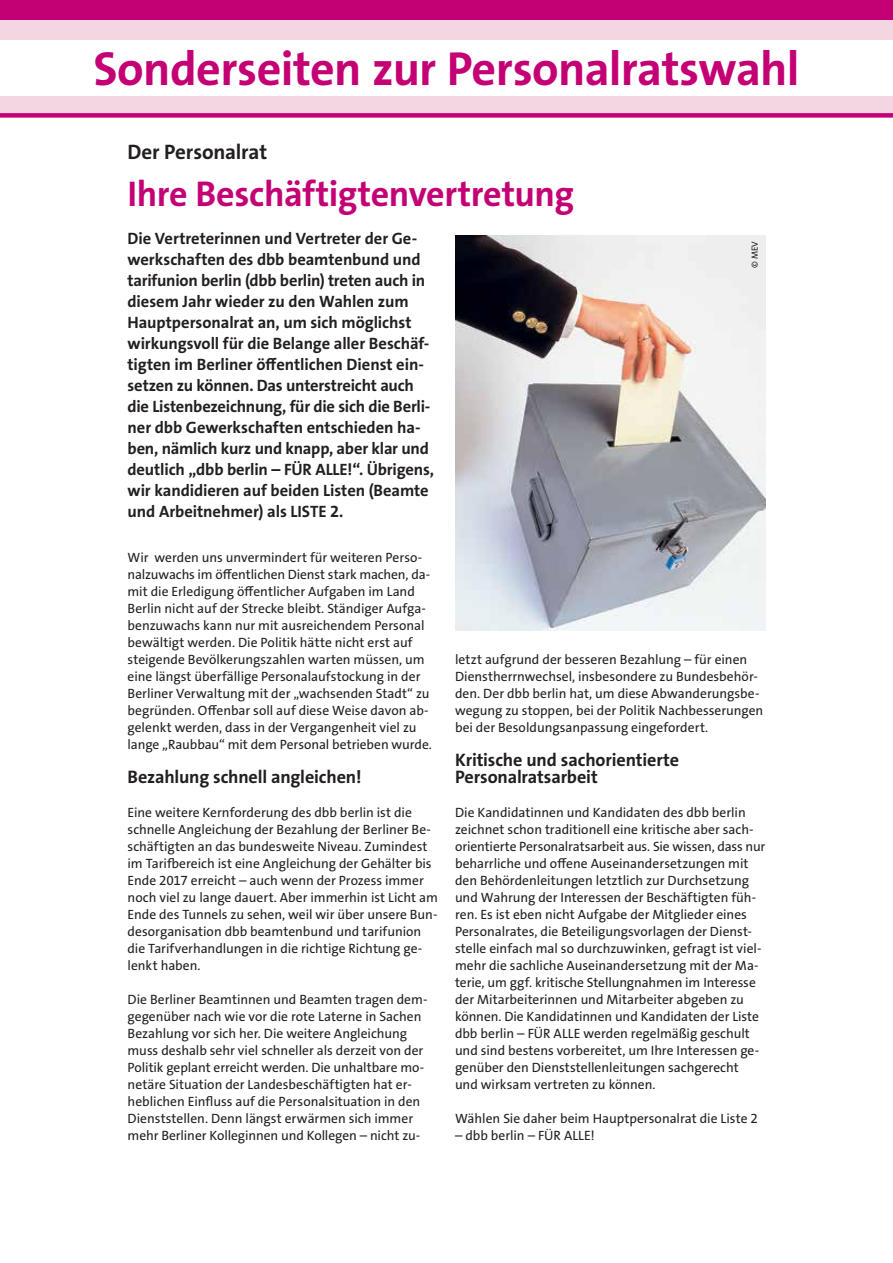
<style>
.page{position:relative;width:893px;height:1263px;background:#fff}
.page>*{position:absolute;margin:0;border:0;box-sizing:border-box;transform-origin:0 0}
.t1{font:700 48px "The Sans Os F";letter-spacing:-.01em;color:#c40075}
.t2{font:700 36px "The Sans Os F";letter-spacing:-.015em;color:#c40075}
.t3{font:700 21px "The Sans Os F";letter-spacing:-.005em;color:#231f20}
.t4{font:700 18.15px/17px "The Sans Os F";letter-spacing:-.01em;color:#231f20}
.t5{font:700 16.5px/21px "The Sans Os F";letter-spacing:-.01em;color:#231f20}
.t6{font:13.5px/17px "The Sans Os F";color:#231f20}
.t7{font:9px "The Sans Os F";color:#231f20}
</style>
<div class="page">
<div style="left:0;top:0;width:893px;height:115px;background:#f2d7e3"></div>
<div style="left:0;top:0;width:893px;height:20px;background:#c40075"></div>
<div style="left:0;top:40px;width:893px;height:56px;background:#fff"></div>
<div style="left:0;top:113px;width:893px;height:5px;background:#c40075"></div>
<img style="left:455px;top:235px;width:310px;height:395px">
<h1 class="t1" style="left:93px;top:38px;width:708px">Sonderseiten zur Personalratswahl</h1>
<h3 class="t3" style="left:128px;top:138px;width:141px">Der Personalrat</h3>
<h2 class="t2" style="left:128px;top:171px;width:448px">Ihre Beschäftigtenvertretung</h2>
<p class="t5" style="left:128px;top:228px;width:308px">Die Vertreterinnen und Vertreter der Ge&shy;werkschaften des dbb beamtenbund und tarifunion berlin (dbb berlin) treten auch in diesem Jahr wieder zu den Wahlen zum Hauptpersonalrat an, um sich möglichst wirkungsvoll für die Belange aller Beschäf&shy;tigten im Berliner öffentlichen Dienst ein&shy;setzen zu können. Das unterstreicht auch die Listenbezeichnung, für die sich die Berli&shy;ner dbb Gewerkschaften entschieden ha&shy;ben, nämlich kurz und knapp, aber klar und deutlich „dbb berlin – FÜR ALLE!“. Übrigens, wir kandidieren auf beiden Listen (Beamte und Arbeitnehmer) als LISTE 2.</p>
<p class="t6" style="left:128px;top:549px;width:306px">Wir werden uns unvermindert für weiteren Perso&shy;nalzuwachs im öffentlichen Dienst stark machen, da&shy;mit die Erledigung öffentlicher Aufgaben im Land Berlin nicht auf der Strecke bleibt. Ständiger Aufga&shy;benzuwachs kann nur mit ausreichendem Personal bewältigt werden. Die Politik hätte nicht erst auf steigende Bevölkerungszahlen warten müssen, um eine längst überfällige Personalaufstockung in der Berliner Verwaltung mit der „wachsenden Stadt“ zu begründen. Offenbar soll auf diese Weise davon ab&shy;gelenkt werden, dass in der Vergangenheit viel zu lange „Raubbau“ mit dem Personal betrieben wurde.</p>
<h3 class="t4" style="left:128px;top:769px;width:236px">Bezahlung schnell angleichen!</h3>
<p class="t6" style="left:128px;top:804px;width:312px">Eine weitere Kernforderung des dbb berlin ist die schnelle Angleichung der Bezahlung der Berliner Be&shy;schäftigten an das bundesweite Niveau. Zumindest im Tarifbereich ist eine Angleichung der Gehälter bis Ende 2017 erreicht – auch wenn der Prozess immer noch viel zu lange dauert. Aber immerhin ist Licht am Ende des Tunnels zu sehen, weil wir über unsere Bun&shy;desorganisation dbb beamtenbund und tarifunion die Tarifverhandlungen in die richtige Richtung ge&shy;lenkt haben.</p>
<p class="t6" style="left:128px;top:991px;width:302px">Die Berliner Beamtinnen und Beamten tragen dem&shy;gegenüber nach wie vor die rote Laterne in Sachen Bezahlung vor sich her. Die weitere Angleichung muss deshalb sehr viel schneller als derzeit von der Politik geplant erreicht werden. Die unhaltbare mo&shy;netäre Situation der Landesbeschäftigten hat er&shy;heblichen Einfluss auf die Personalsituation in den Dienststellen. Denn längst erwärmen sich immer mehr Berliner Kolleginnen und Kollegen – nicht zu-</p>
<p class="t7" style="left:749px;top:268px;width:29px;rotate:-90deg">© MEV</p>
<p class="t6" style="left:455px;top:651px;width:310px">letzt aufgrund der besseren Bezahlung – für einen Dienstherrnwechsel, insbesondere zu Bundesbehör&shy;den. Der dbb berlin hat, um diese Abwanderungsbe&shy;wegung zu stoppen, bei der Politik Nachbesserungen bei der Besoldungsanpassung eingefordert.</p>
<h3 class="t4" style="left:455px;top:752px;width:226px">Kritische und sachorientierte<br>Personalratsarbeit</h3>
<p class="t6" style="left:455px;top:804px;width:312px">Die Kandidatinnen und Kandidaten des dbb berlin zeichnet schon traditionell eine kritische aber sach&shy;orientierte Personalratsarbeit aus. Sie wissen, dass nur beharrliche und offene Auseinandersetzungen mit den Behördenleitungen letztlich zur Durchsetzung und Wahrung der Interessen der Beschäftigten füh&shy;ren. Es ist eben nicht Aufgabe der Mitglieder eines Personalrates, die Beteiligungsvorlagen der Dienst&shy;stelle einfach mal so durchzuwinken, gefragt ist viel&shy;mehr die sachliche Auseinandersetzung mit der Ma&shy;terie, um ggf. kritische Stellungnahmen im Interesse der Mitarbeiterinnen und Mitarbeiter abgeben zu können. Die Kandidatinnen und Kandidaten der Liste dbb berlin – FÜR ALLE werden regelmäßig geschult und sind bestens vorbereitet, um Ihre Interessen ge&shy;genüber den Dienststellenleitungen sachgerecht<br>und wirksam vertreten zu können.</p>
<p class="t6" style="left:455px;top:1110px;width:304px">Wählen Sie daher beim Hauptpersonalrat die Liste 2</p>
<p class="t6" style="left:455px;top:1127px;width:141px">– dbb berlin – FÜR ALLE!</p>
</div>
